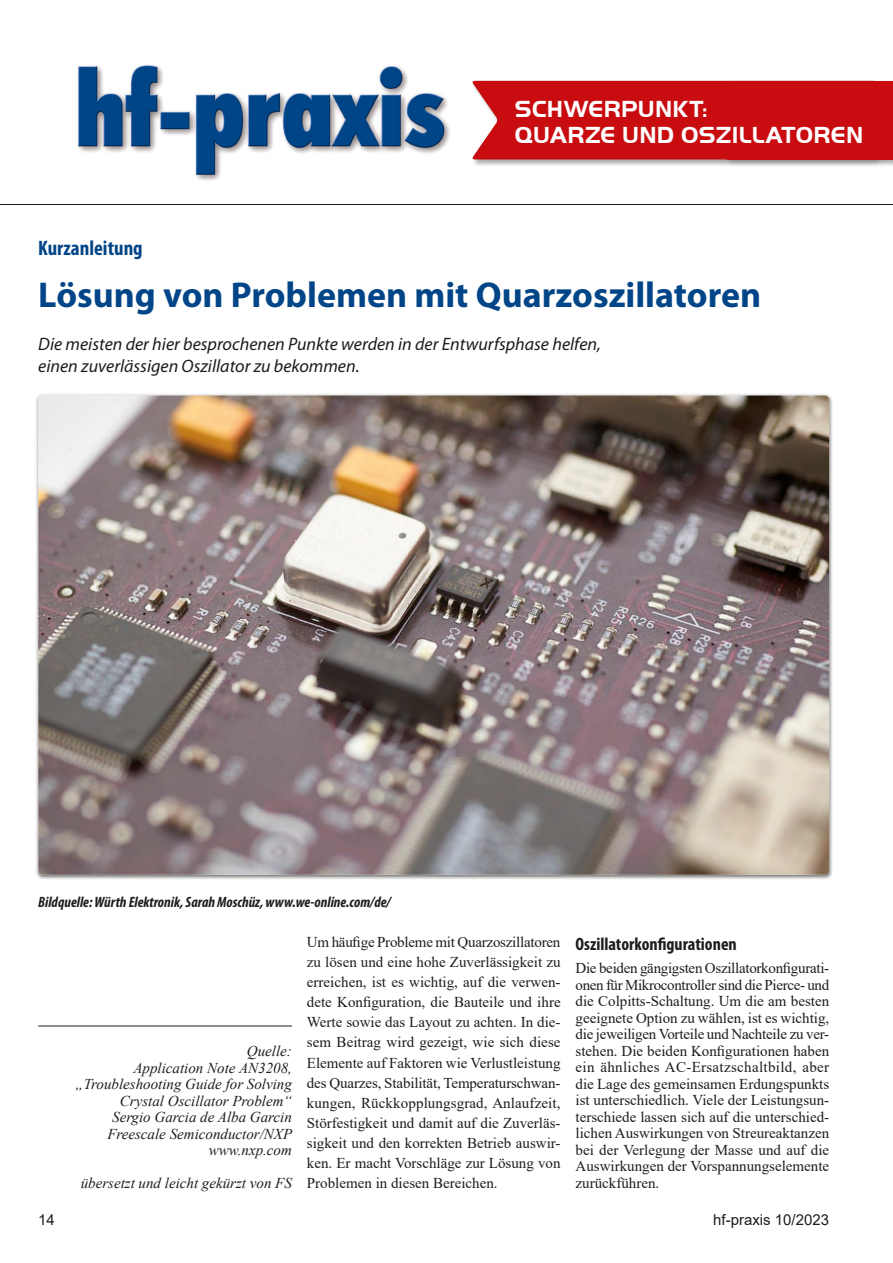
<style>
.page{position:relative;width:893px;height:1263px;background:#fff}
.page>*{position:absolute;margin:0;border:0;box-sizing:border-box;transform-origin:0 0}
.t1{font:700 36px "Myriad Pro";color:#004587}
.t2{font:700 24px/26.4px "Handel Got D";letter-spacing:.015em;color:#fff}
.t3{font:700 condensed 21px "Myriad Pro";color:#004587}
.t4{font:italic 18px/21.6px "Myriad Pro";color:#1d1d1b}
.t5{font:700 condensed 18px "Myriad Pro";color:#1d1d1b}
.t6{font:15px/16.5px "Times New Roman";color:#1d1d1b;text-align:justify}
.t7{font:italic 15px/16.5px "Times New Roman";color:#1d1d1b;text-align:right}
.t8{font:italic 700 condensed 15px "Myriad Pro";color:#1d1d1b}
.t9{font:15px "Arial";color:#1d1d1b}
</style>
<div class="page">
<hr style="left:38px;top:1025px;width:254px;height:1px;background:#1d1d1b">
<div style="left:35px;top:394px;width:799px;height:486px;background:#1d1d1b;opacity:.6"></div>
<img style="left:38px;top:395px;width:791px;height:480px">
<hr style="left:0;top:204px;width:893px;height:1px;background:#1d1d1b">
<img style="left:77px;top:65px;width:373px;height:116px">
<div style="left:471px;top:79px;width:413px;height:88px;background:#1d1d1b;opacity:.2"></div>
<div style="left:472px;top:81px;width:253px;height:78px;background:#c90c0f"></div>
<div style="left:725px;top:79px;width:168px;height:88px;background:#1d1d1b;opacity:.2"></div>
<div style="left:727px;top:81px;width:166px;height:78px;background:#c90c0f"></div>
<h2 class="t2" style="left:515px;top:96px;width:350px">SCHWERPUNKT:<br>QUARZE UND OSZILLATOREN</h2>
<h3 class="t3" style="left:38px;top:235px;width:106px">Kurzanleitung</h3>
<h1 class="t1" style="left:38px;top:272px;width:724px">Lösung von Problemen mit Quarzoszillatoren</h1>
<p class="t4" style="left:38px;top:333px;width:564px">Die meisten der hier besprochenen Punkte werden in der Entwurfsphase helfen, einen zuverlässigen Oszillator zu bekommen.</p>
<p class="t8" style="left:38px;top:893px;width:354px">Bildquelle: Würth Elektronik, Sarah Moschüz, www.we-online.com/de/</p>
<p class="t7" style="left:75px;top:1042px;width:218px">Quelle:<br>Application Note AN3208, „Troubleshooting Guide for Solving<br>Crystal Oscillator Problem“<br>Sergio Garcia de Alba Garcin<br>Freescale Semiconductor/NXP www.nxp.com</p>
<p class="t7" style="left:81px;top:1174px;width:213px">übersetzt und leicht gekürzt von FS</p>
<p class="t6" style="left:307px;top:931px;width:255px;line-height:20.1px">Um häufige Probleme mit Quarzoszillatoren zu lösen und eine hohe Zuverlässigkeit zu erreichen, ist es wichtig, auf die verwen&shy;dete Konfiguration, die Bauteile und ihre Werte sowie das Layout zu achten. In die&shy;sem Beitrag wird gezeigt, wie sich diese Elemente auf Faktoren wie Verlustleistung des Quarzes, Stabilität, Temperaturschwan&shy;kungen, Rückkopplungsgrad, Anlaufzeit, Störfestigkeit und damit auf die Zuverläs&shy;sigkeit und den korrekten Betrieb auswir&shy;ken. Er macht Vorschläge zur Lösung von Problemen in diesen Bereichen.</p>
<p class="t5" style="left:576px;top:933px;width:163px">Oszillatorkonfigurationen</p>
<p class="t6" style="left:576px;top:959px;width:255px">Die beiden gängigsten Oszillatorkonfigurati&shy;onen für Mikrocontroller sind die Pierce- und die Colpitts-Schaltung. Um die am besten geeignete Option zu wählen, ist es wichtig, die jeweiligen Vorteile und Nachteile zu ver&shy;stehen. Die beiden Konfigurationen haben ein ähnliches AC-Ersatzschaltbild, aber die Lage des gemeinsamen Erdungspunkts ist unterschiedlich. Viele der Leistungsun&shy;terschiede lassen sich auf die unterschied&shy;lichen Auswirkungen von Streureaktanzen bei der Verlegung der Masse und auf die Auswirkungen der Vorspannungselemente zurückführen.</p>
<p class="t9" style="left:38px;top:1209px;width:18px">14</p>
<p class="t9" style="left:713px;top:1209px;width:117px">hf-praxis 10/2023</p>
</div>
